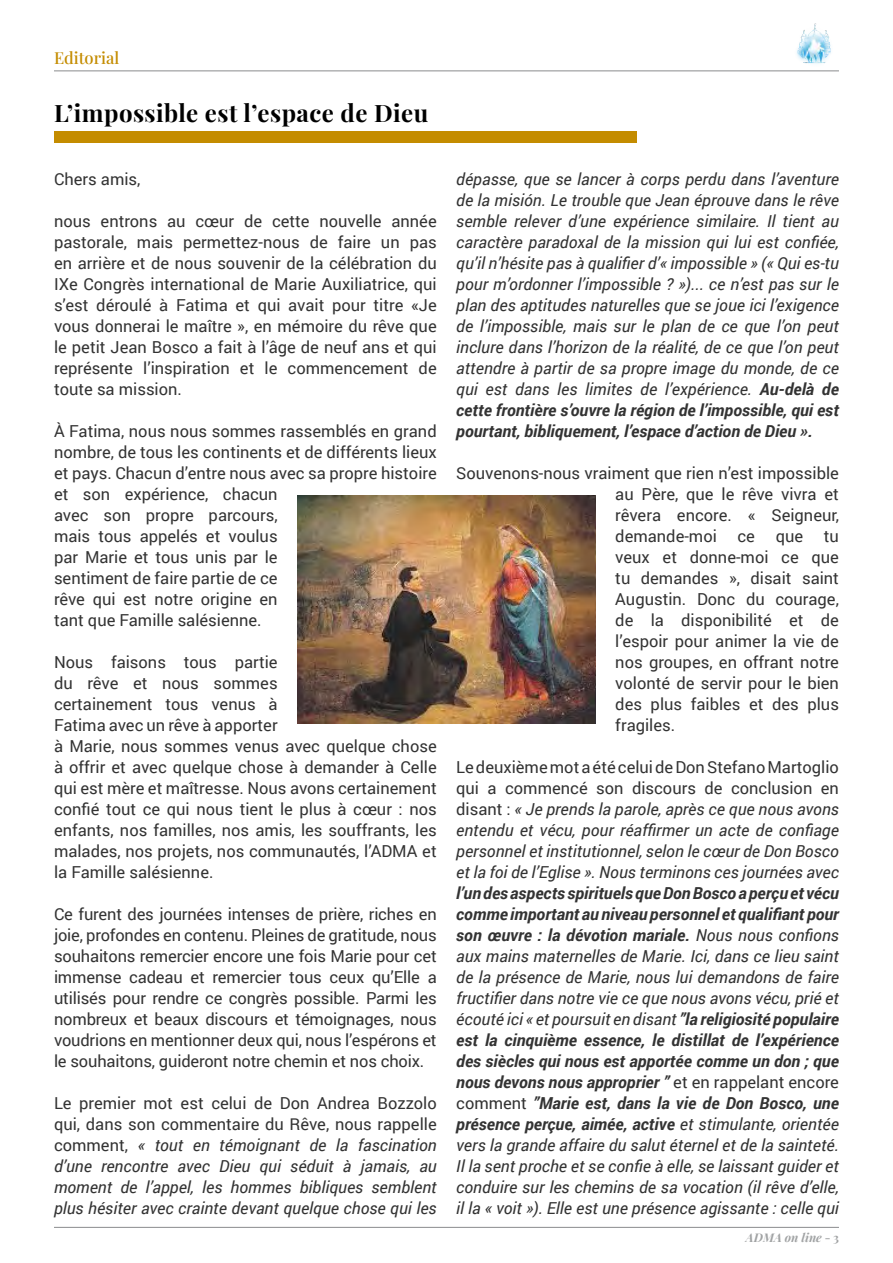
<style>
.page{position:relative;width:893px;height:1263px;background:#fff}
.page>*{position:absolute;margin:0;border:0;box-sizing:border-box;transform-origin:0 0}
.t1{font:700 24px "Playfair Display";letter-spacing:.02em;color:#000}
.t2{font:italic 16.5px/21px "Roboto";color:#333;text-align:justify}
.t3{font:16.5px/21px "Roboto";color:#333;text-align:justify}
.t4{font:500 16.5px "Playfair Display";color:#c48c00}
.t5{font:italic 700 12px "Playfair Display";color:#a1a3a4}
.s1{font-style:normal}
.s2{font-weight:700}
</style>
<div class="page">
<hr style="left:54px;top:1227px;width:785px;height:1px;background:#8a8c8e">
<hr style="left:54px;top:71px;width:785px;height:1px;background:#8a8c8e">
<img style="left:791px;top:23px;width:48px;height:48px">
<div style="left:54px;top:131px;width:582px;height:11px;background:#c48c00"></div>
<img style="left:297px;top:496px;width:299px;height:228px">
<p class="t4" style="left:54px;top:45px;width:67px">Editorial</p>
<p class="t1" style="left:54px;top:94px;width:376px">L’impossible est l’espace de Dieu</p>
<p class="t3" style="left:54px;top:168px;width:88px">Chers amis,</p>
<p class="t3" style="left:54px;top:210px;width:384px">nous entrons au cœur de cette nouvelle année pastorale, mais permettez-nous de faire un pas en arrière et de nous souvenir de la célébration du IXe Congrès international de Marie Auxiliatrice, qui s’est déroulé à Fatima et qui avait pour titre «Je vous donnerai le maître », en mémoire du rêve que le petit Jean Bosco a fait à l’âge de neuf ans et qui représente l’inspiration et le commencement de toute sa mission.</p>
<p class="t3" style="left:54px;top:420px;width:384px;text-align:left">À Fatima, nous nous sommes rassemblés en grand nombre, de tous les continents et de différents lieux et pays. Chacun d’entre nous avec sa propre histoire et son expérience, chacun<br>avec son propre parcours,<br>mais tous appelés et voulus<br>par Marie et tous unis par le<br>sentiment de faire partie de ce<br>rêve qui est notre origine en<br>tant que Famille salésienne.</p>
<p class="t3" style="left:54px;top:651px;width:384px;text-align:left">Nous faisons tous partie<br>du rêve et nous sommes<br>certainement tous venus à<br>Fatima avec un rêve à apporter<br>à Marie, nous sommes venus avec quelque chose à offrir et avec quelque chose à demander à Celle qui est mère et maîtresse. Nous avons certainement confié tout ce qui nous tient le plus à cœur : nos enfants, nos familles, nos amis, les souffrants, les malades, nos projets, nos communautés, l’ADMA et la Famille salésienne.</p>
<p class="t3" style="left:54px;top:903px;width:384px">Ce furent des journées intenses de prière, riches en joie, profondes en contenu. Pleines de gratitude, nous souhaitons remercier encore une fois Marie pour cet immense cadeau et remercier tous ceux qu’Elle a utilisés pour rendre ce congrès possible. Parmi les nombreux et beaux discours et témoignages, nous voudrions en mentionner deux qui, nous l’espérons et le souhaitons, guideront notre chemin et nos choix.</p>
<p class="t2" style="left:54px;top:1092px;width:384px"><span class="s1">Le premier mot est celui de Don Andrea Bozzolo qui, dans son commentaire du Rêve, nous rappelle comment,</span> « tout en témoignant de la fascination d’une rencontre avec Dieu qui séduit à jamais, au moment de l’appel, les hommes bibliques semblent plus hésiter avec crainte devant quelque chose qui les</p>
<p class="t2" style="left:456px;top:168px;width:384px">dépasse, que se lancer à corps perdu dans l’aventure de la misión. Le trouble que Jean éprouve dans le rêve semble relever d’une expérience similaire. Il tient au caractère paradoxal de la mission qui lui est confiée, qu’il n’hésite pas à qualifier d’« impossible » (« Qui es-tu pour m’ordonner l’impossible ? »)... ce n’est pas sur le plan des aptitudes naturelles que se joue ici l’exigence de l’impossible, mais sur le plan de ce que l’on peut inclure dans l’horizon de la réalité, de ce que l’on peut attendre à partir de sa propre image du monde, de ce qui est dans les limites de l’expérience. <span class="s2">Au-delà de cette frontière s’ouvre la région de l’impossible, qui est pourtant, bibliquement, l’espace d’action de Dieu ».</span></p>
<p class="t3" style="left:615px;top:462px;width:225px;text-indent:-159px">Souvenons-nous vraiment que rien n’est impossible au Père, que le rêve vivra et rêvera encore. « Seigneur, demande-moi</p>
<p class="t3" style="left:615px;top:525px;width:225px;text-indent:209px">tu veux et donne-moi ce que tu demandes », disait saint Augustin. Donc du courage, de la disponibilité et de l’espoir pour animer la vie de nos groupes, en offrant notre volonté de servir pour le bien des plus faibles et des plus fragiles.</p>
<p class="t2" style="left:456px;top:756px;width:384px"><span class="s1">Le deuxième mot a été celui de Don Stefano Martoglio qui a commencé son discours de conclusion en disant :</span> « Je prends la parole, après ce que nous avons entendu et vécu, pour réaffirmer un acte de confiage personnel et institutionnel, selon le cœur de Don Bosco et la foi de l’Eglise ». Nous terminons ces journées avec <span class="s2">l’un des aspects spirituels que Don Bosco a perçu et vécu comme important au niveau personnel et qualifiant pour son œuvre : la dévotion mariale.</span> Nous nous confions aux mains maternelles de Marie. Ici, dans ce lieu saint de la présence de Marie, nous lui demandons de faire fructifier dans notre vie ce que nous avons vécu, prié et écouté ici « et poursuit en disant <span class="s2">”la religiosité populaire est la cinquième essence, le distillat de l’expérience des siècles qui nous est apportée comme un don ; que nous devons nous approprier ”</span> <span class="s1">et en rappelant encore comment</span> <span class="s2">”Marie est, dans la vie de Don Bosco, une présence perçue, aimée, active</span> et stimulante, orientée vers la grande affaire du salut éternel et de la sainteté.<br>Il la sent proche et se confie à elle, se laissant guider et conduire sur les chemins de sa vocation (il rêve d’elle, il la « voit »). Elle est une présence agissante : celle qui</p>
<p class="t3" style="left:737px;top:525px;width:19px">ce</p>
<p class="t3" style="left:776px;top:525px;width:29px">que</p>
<p class="t5" style="left:746px;top:1228px;width:95px">ADMA on line <span class="s1">- 3</span></p>
</div>
